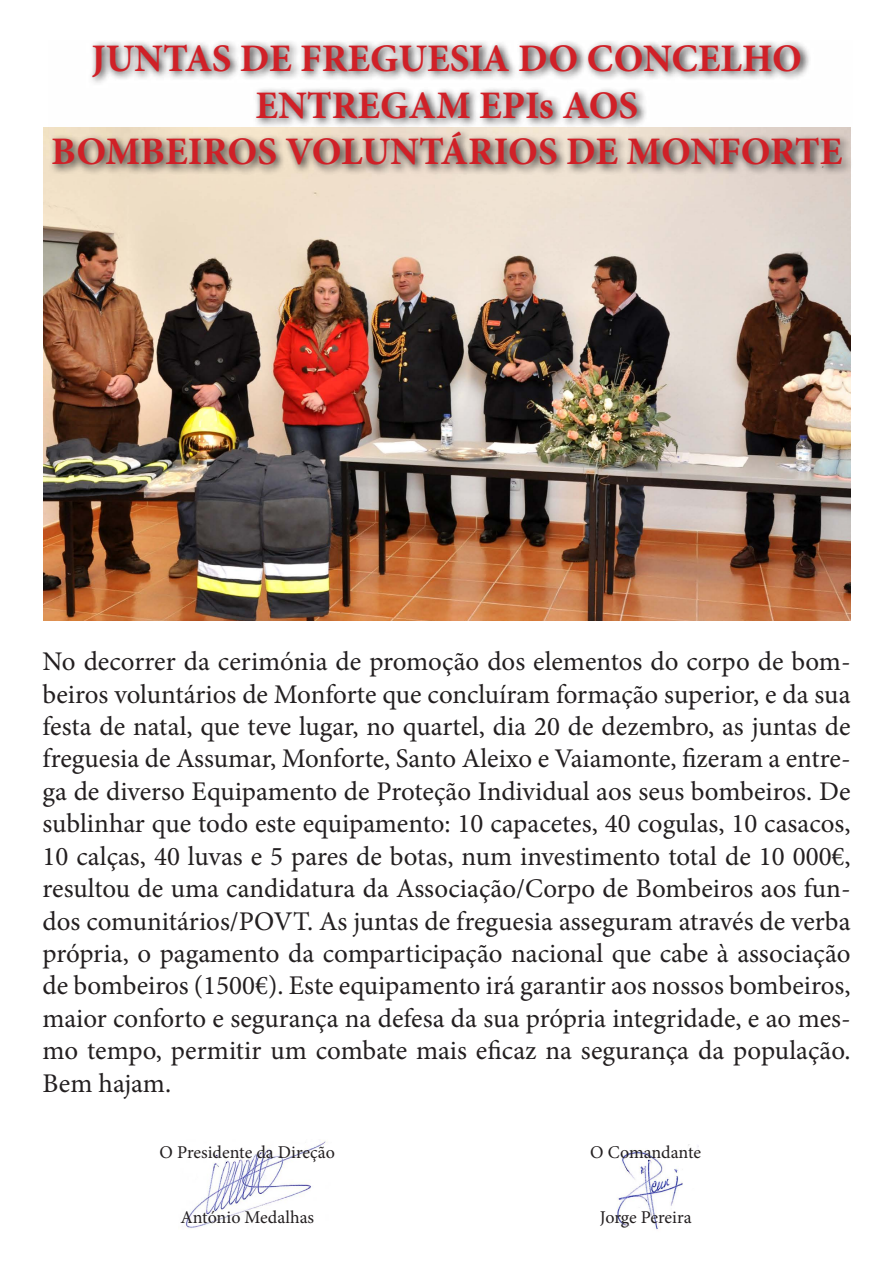
<style>
.page{position:relative;width:893px;height:1263px;background:#fff}
.page>*{position:absolute;margin:0;border:0;box-sizing:border-box;transform-origin:0 0}
.t1{font:700 39px "Minion Pro";color:#d02027}
.t2{font:27px/32.4px "Minion Pro";color:#231f20;text-align:justify}
.t3{font:18px "Minion Pro";letter-spacing:-.005em;color:#231f20}
</style>
<div class="page">
<img style="left:43px;top:127px;width:808px;height:494px">
<svg style="left:48px;top:41px;width:803px;height:135px"></svg>
<img style="left:617px;top:1145px;width:81px;height:85px">
<img style="left:186px;top:1141px;width:141px;height:87px">
<p class="t1" style="left:92px;top:31px;width:712px">JUNTAS DE FREGUESIA DO CONCELHO</p>
<p class="t1" style="left:255px;top:78px;width:384px">ENTREGAM EPIs AOS</p>
<p class="t1" style="left:51px;top:125px;width:792px">BOMBEIROS VOLUNTÁRIOS DE MONFORTE</p>
<p class="t2" style="left:43px;top:645px;width:810px">No decorrer da cerimónia de promoção dos elementos do corpo de bom&shy;beiros voluntários de Monforte que concluíram formação superior, e da sua festa de natal, que teve lugar, no quartel, dia 20 de dezembro, as juntas de freguesia de Assumar, Monforte, Santo Aleixo e Vaiamonte, fizeram a entre&shy;ga de diverso Equipamento de Proteção Individual aos seus bombeiros. De sublinhar que todo este equipamento: 10 capacetes, 40 cogulas, 10 casacos, 10 calças, 40 luvas e 5 pares de botas, num investimento total de 10 000€, resultou de uma candidatura da Associação/Corpo de Bombeiros aos fun&shy;dos comunitários/POVT. As juntas de freguesia asseguram através de verba própria, o pagamento da comparticipação nacional que cabe à associação de bombeiros (1500€). Este equipamento irá garantir aos nossos bombeiros, maior conforto e segurança na defesa da sua própria integridade, e ao mes&shy;mo tempo, permitir um combate mais eficaz na segurança da população.<br>Bem hajam.</p>
<p class="t3" style="left:160px;top:1140px;width:177px">O Presidente da Direção</p>
<p class="t3" style="left:180px;top:1205px;width:135px">António Medalhas</p>
<p class="t3" style="left:590px;top:1140px;width:112px">O Comandante</p>
<p class="t3" style="left:600px;top:1205px;width:93px">Jorge Pereira</p>
</div>
